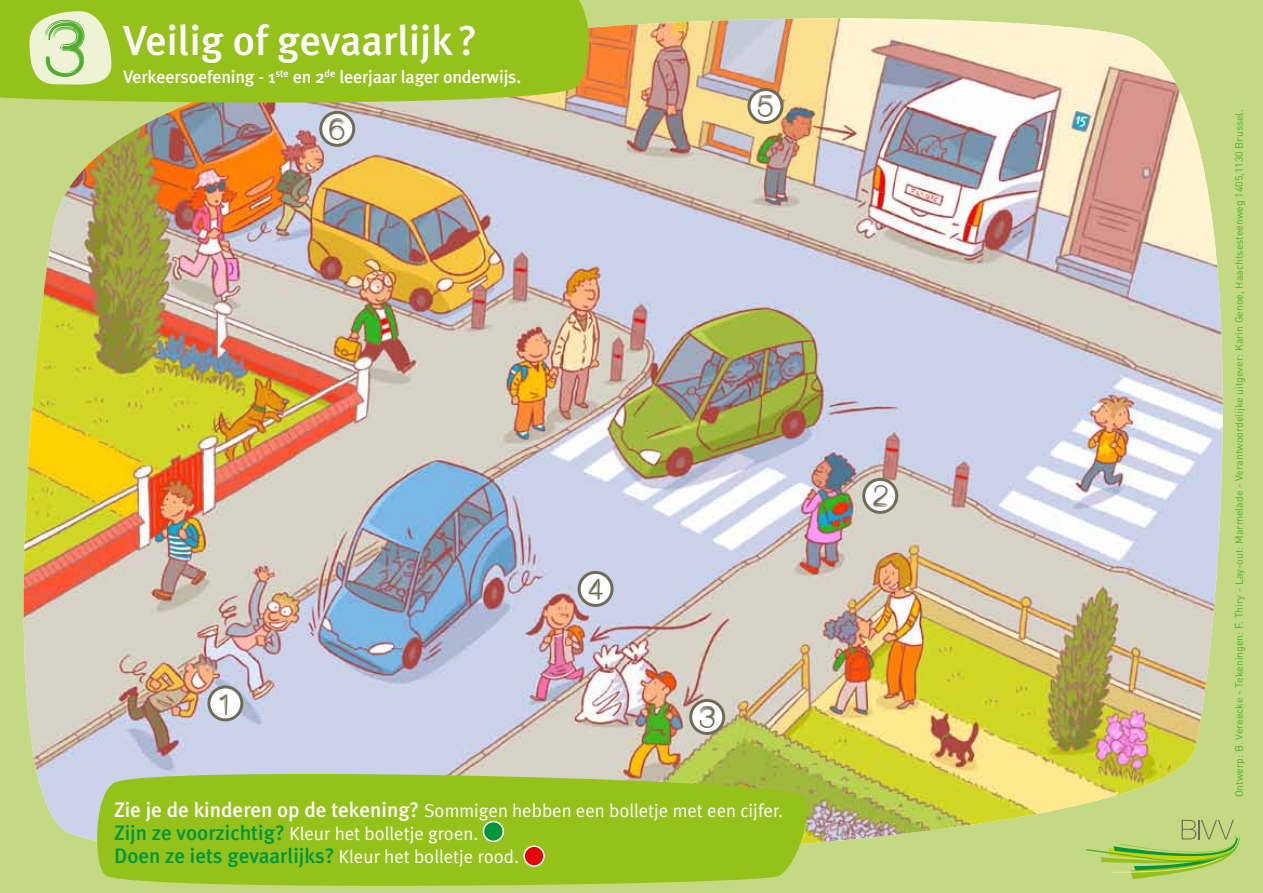
<style>
.page{position:relative;width:1263px;height:893px;background:#fff}
.page>*{position:absolute;margin:0;border:0;box-sizing:border-box;transform-origin:0 0}
.t1{font:77.4px "Decibel";color:#50ae2f}
.t2{font:500 42px "Meta Plus";color:#fff}
.t3{font:30px "Decibel";color:#6e6c56}
.t4{font:500 21px "Meta Plus";color:#00963e}
.t5{font:18.75px/22.5px "Meta Plus Normal";color:#fff}
.t6{font:500 18px "Meta Plus";letter-spacing:-.01em;color:#fff}
.t7{font:10.5px "DIN";color:#50ae2f}
.s1{font-family:"Meta Plus";font-weight:500;font-size:21px}
.s2{font-family:"Meta Plus";font-weight:500;font-size:21px;color:#00963e}
.s3{font-family:"Meta Plus Normal";font-weight:400;font-size:18.75px;color:#fff}
</style>
<div class="page">
<div style="left:0;top:0;width:1263px;height:889px;background:#c4d983"></div>
<img style="left:22px;top:18px;width:1202px;height:844px">
<svg style="left:0;top:0;width:599px;height:110px;background:#9bc029"></svg>
<svg style="left:92px;top:765px;width:725px;height:128px;background:#9dc334"></svg>
<div style="left:483px;top:821px;width:20px;height:20px;background:#00963e;border-radius:50%"></div>
<div style="left:483px;top:821px;width:21px;height:21px;border:2px solid #fff;border-radius:50%"></div>
<div style="left:524px;top:846px;width:20px;height:20px;background:#e3000b;border-radius:50%"></div>
<div style="left:523px;top:845px;width:22px;height:22px;border:2px solid #fff;border-radius:50%"></div>
<svg style="left:30px;top:11px;width:81px;height:78px;background:#dce9b1"></svg>
<div style="left:579px;top:572px;width:33px;height:33px;background:#fff;border-radius:50%"></div>
<div style="left:578px;top:571px;width:36px;height:36px;border:3px solid #6e6c56;border-radius:50%"></div>
<div style="left:691px;top:700px;width:33px;height:33px;background:#fff;border-radius:50%"></div>
<div style="left:689px;top:699px;width:36px;height:36px;border:3px solid #6e6c56;border-radius:50%"></div>
<div style="left:864px;top:479px;width:33px;height:33px;background:#fff;border-radius:50%"></div>
<div style="left:862px;top:478px;width:36px;height:36px;border:3px solid #6e6c56;border-radius:50%"></div>
<div style="left:209px;top:687px;width:33px;height:33px;background:#fff;border-radius:50%"></div>
<div style="left:207px;top:685px;width:36px;height:36px;border:3px solid #6e6c56;border-radius:50%"></div>
<div style="left:749px;top:90px;width:33px;height:33px;background:#fff;border-radius:50%"></div>
<div style="left:747px;top:88px;width:36px;height:36px;border:3px solid #6e6c56;border-radius:50%"></div>
<div style="left:321px;top:112px;width:33px;height:33px;background:#fff;border-radius:50%"></div>
<div style="left:319px;top:111px;width:36px;height:36px;border:3px solid #6e6c56;border-radius:50%"></div>
<svg style="left:1086px;top:820px;width:154px;height:59px;background:#aece6c"></svg>
<h1 class="t1" style="left:45px;top:9px;width:41px">3</h1>
<h2 class="t2" style="left:123px;top:16px;width:356px">Veilig of gevaarlijk?</h2>
<h3 class="t6" style="left:123px;top:66px;width:399px">Verkeersoefening - 1<sup>ste</sup> en 2<sup>de</sup> leerjaar lager onderwijs.</h3>
<h3 class="t3" style="left:219px;top:688px;width:10px">1</h3>
<h3 class="t3" style="left:758px;top:91px;width:17px">5</h3>
<h3 class="t3" style="left:329px;top:114px;width:17px">6</h3>
<p class="t7" style="left:1232px;top:797px;width:689px;rotate:-90deg">Ontwerp: B. Vereecke - Tekeningen: F. Thiry - Lay-out: Marmelade - Verantwoordelijke uitgever: Karin Genoe, Haachtsesteenweg 1405,1130 Brussel.</p>
<h3 class="t3" style="left:873px;top:481px;width:16px">2</h3>
<h3 class="t3" style="left:588px;top:574px;width:17px">4</h3>
<h3 class="t3" style="left:699px;top:702px;width:17px">3</h3>
<h3 class="t5" style="left:114px;top:799px;width:670px"><span class="s1">Zie je de kinderen op de tekening?</span> Sommigen hebben een bolletje met een cijfer.<br><span class="s2">Zijn ze voorzichtig?</span> Kleur het bolletje groen.</h3>
<h3 class="t4" style="left:114px;top:843px;width:407px">Doen ze iets gevaarlijks? <span class="s3">Kleur het bolletje rood.</span></h3>
</div>
